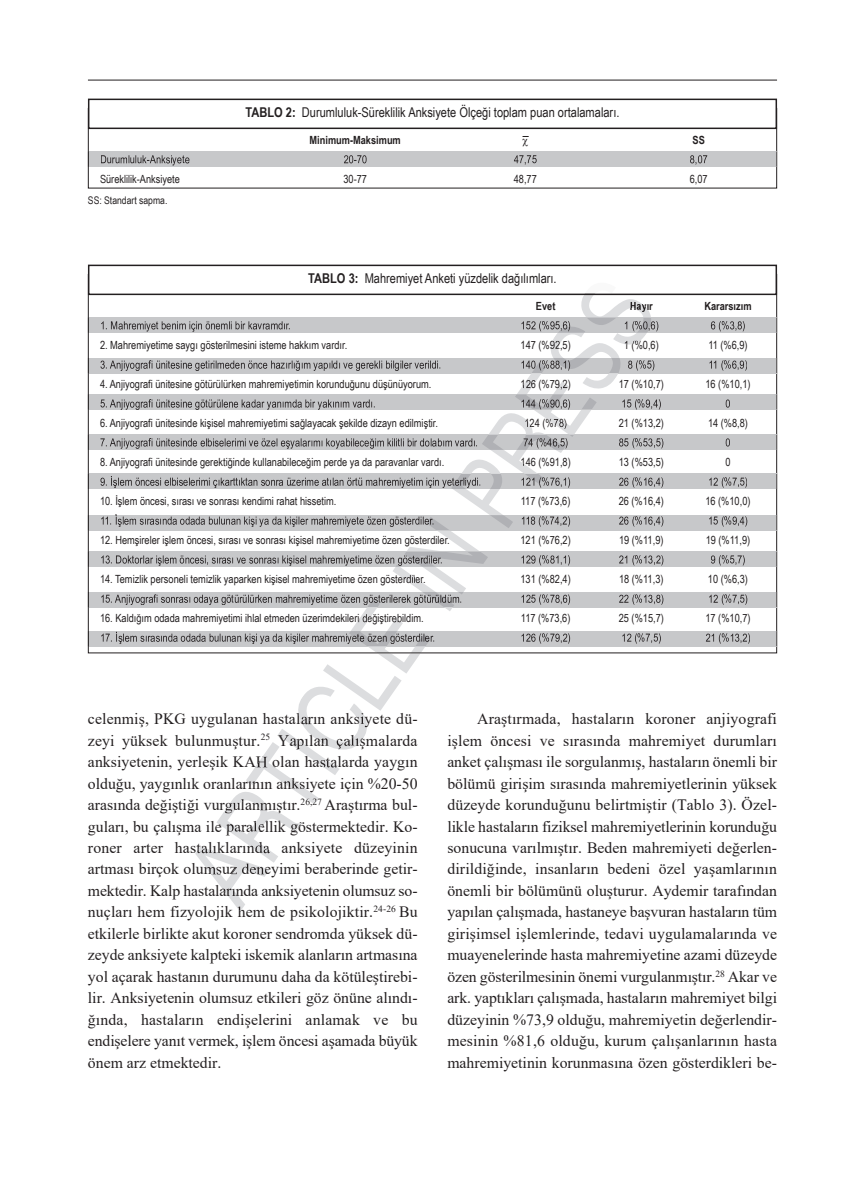
<style>
.page{position:relative;width:865px;height:1197px;background:#fff}
.page>*{position:absolute;margin:0;border:0;box-sizing:border-box;transform-origin:0 0}
.t1{font:15.75px/21.5px "Times New Roman";color:#231f20;text-align:justify}
.t2{font:13.5px "Arial Narrow";color:#231f20}
.t3{font:11.25px "Arial Narrow";color:#231f20}
.t4{font:700 11.25px "Arial Narrow";color:#231f20}
.t5{font:10.5px "Arial Narrow";color:#231f20}
.s1{font-weight:700}
</style>
<div class="page">
<hr style="left:88px;top:80px;width:689px;height:1px;background:#231f20">
<div style="left:88px;top:99px;width:689px;height:30px;border:2px solid #231f20"></div>
<div style="left:89px;top:151px;width:687px;height:16px;background:#c7c8ca"></div>
<svg style="left:88px;top:151px;width:1px;height:16px"></svg>
<svg style="left:776px;top:151px;width:1px;height:16px"></svg>
<svg style="left:101px;top:155px;width:65px;height:8px"></svg>
<div style="left:88px;top:264px;width:689px;height:31px;border:2px solid #231f20"></div>
<svg style="left:89px;top:317px;width:687px;height:16px;background:#bbbcbe"></svg>
<svg style="left:88px;top:317px;width:1px;height:16px"></svg>
<svg style="left:776px;top:317px;width:1px;height:16px"></svg>
<svg style="left:101px;top:321px;width:55px;height:10px"></svg>
<svg style="left:89px;top:358px;width:687px;height:15px;background:#babbbd"></svg>
<svg style="left:88px;top:358px;width:1px;height:15px"></svg>
<svg style="left:776px;top:358px;width:1px;height:15px"></svg>
<svg style="left:100px;top:360px;width:48px;height:11px"></svg>
<div style="left:89px;top:394px;width:687px;height:15px;background:#c7c8ca"></div>
<svg style="left:88px;top:394px;width:1px;height:15px"></svg>
<svg style="left:776px;top:394px;width:1px;height:15px"></svg>
<svg style="left:100px;top:399px;width:48px;height:10px"></svg>
<svg style="left:89px;top:435px;width:687px;height:15px;background:#bbbcbe"></svg>
<svg style="left:88px;top:435px;width:1px;height:15px"></svg>
<svg style="left:776px;top:435px;width:1px;height:15px"></svg>
<svg style="left:100px;top:438px;width:48px;height:11px"></svg>
<svg style="left:89px;top:474px;width:687px;height:15px;background:#b8b8ba"></svg>
<svg style="left:88px;top:474px;width:1px;height:15px"></svg>
<svg style="left:776px;top:474px;width:1px;height:15px"></svg>
<svg style="left:100px;top:476px;width:42px;height:12px"></svg>
<svg style="left:89px;top:515px;width:687px;height:15px;background:#b8b9bb"></svg>
<svg style="left:88px;top:515px;width:1px;height:15px"></svg>
<svg style="left:776px;top:515px;width:1px;height:15px"></svg>
<svg style="left:101px;top:515px;width:49px;height:12px"></svg>
<svg style="left:89px;top:551px;width:687px;height:15px;background:#babbbd"></svg>
<svg style="left:88px;top:551px;width:1px;height:15px"></svg>
<svg style="left:776px;top:551px;width:1px;height:15px"></svg>
<svg style="left:101px;top:555px;width:48px;height:8px"></svg>
<svg style="left:89px;top:592px;width:687px;height:15px;background:#bababc"></svg>
<svg style="left:88px;top:592px;width:1px;height:15px"></svg>
<svg style="left:776px;top:592px;width:1px;height:15px"></svg>
<svg style="left:101px;top:594px;width:52px;height:11px"></svg>
<svg style="left:89px;top:631px;width:687px;height:15px;background:#b9b9bb"></svg>
<svg style="left:88px;top:631px;width:1px;height:15px"></svg>
<svg style="left:776px;top:631px;width:1px;height:15px"></svg>
<svg style="left:101px;top:631px;width:50px;height:13px"></svg>
<svg style="left:195px;top:295px;width:426px;height:616px"></svg>
<svg style="left:278px;top:734px;width:43px;height:15px"></svg>
<svg style="left:301px;top:798px;width:20px;height:8px"></svg>
<hr style="left:333px;top:653px;width:90px;height:1px;background:#231f20">
<hr style="left:333px;top:652px;width:90px;height:1px;background:#231f20">
<svg style="left:583px;top:292px;width:38px;height:3px"></svg>
<svg style="left:557px;top:302px;width:64px;height:31px"></svg>
<svg style="left:529px;top:358px;width:92px;height:15px"></svg>
<svg style="left:503px;top:394px;width:101px;height:15px"></svg>
<svg style="left:475px;top:435px;width:101px;height:15px;background:#b4b5b7"></svg>
<svg style="left:448px;top:474px;width:100px;height:15px"></svg>
<svg style="left:419px;top:515px;width:100px;height:15px"></svg>
<svg style="left:393px;top:551px;width:101px;height:15px;background:#b0b1b3"></svg>
<svg style="left:365px;top:592px;width:101px;height:15px;background:#a9a9ac"></svg>
<svg style="left:338px;top:631px;width:100px;height:15px"></svg>
<p class="t2" style="left:245px;top:104px;width:375px"><span class="s1">TABLO 2:</span> Durumluluk-Süreklilik Anksiyete Ölçeği toplam puan ortalamaları.</p>
<p class="t4" style="left:309px;top:133px;width:93px">Minimum-Maksimum</p>
<p class="t4" style="left:692px;top:133px;width:14px">SS</p>
<p class="t3" style="left:100px;top:172px;width:81px">Süreklilik-Anksiyete</p>
<p class="t3" style="left:343px;top:172px;width:25px">30-77</p>
<p class="t3" style="left:514px;top:172px;width:25px">48,77</p>
<p class="t3" style="left:689px;top:172px;width:19px">6,07</p>
<p class="t5" style="left:88px;top:194px;width:81px">SS: Standart sapma.</p>
<p class="t2" style="left:308px;top:270px;width:250px"><span class="s1">TABLO 3:</span> Mahremiyet Anketi yüzdelik dağılımları.</p>
<p class="t4" style="left:536px;top:299px;width:21px">Evet</p>
<p class="t4" style="left:630px;top:299px;width:25px">Hayır</p>
<p class="t4" style="left:704px;top:299px;width:49px">Kararsızım</p>
<p class="t3" style="left:100px;top:338px;width:249px">2. Mahremiyetime saygı gösterilmesini isteme hakkım vardır.</p>
<p class="t3" style="left:520px;top:338px;width:52px">147 (%92,5)</p>
<p class="t3" style="left:624px;top:338px;width:36px">1 (%0,6)</p>
<p class="t3" style="left:708px;top:338px;width:41px">11 (%6,9)</p>
<p class="t3" style="left:100px;top:377px;width:333px">4. Anjiyografi ünitesine götürülürken mahremiyetimin korunduğunu düşünüyorum.</p>
<p class="t3" style="left:520px;top:377px;width:52px">126 (%79,2)</p>
<p class="t3" style="left:619px;top:377px;width:47px">17 (%10,7)</p>
<p class="t3" style="left:705px;top:377px;width:47px">16 (%10,1)</p>
<p class="t3" style="left:100px;top:416px;width:339px">6. Anjiyografi ünitesinde kişisel mahremiyetimi sağlayacak şekilde dizayn edilmiştir.</p>
<p class="t3" style="left:524px;top:416px;width:44px">124 (%78)</p>
<p class="t3" style="left:619px;top:416px;width:47px">21 (%13,2)</p>
<p class="t3" style="left:708px;top:416px;width:41px">14 (%8,8)</p>
<p class="t3" style="left:100px;top:455px;width:346px">8. Anjiyografi ünitesinde gerektiğinde kullanabileceğim perde ya da paravanlar vardı.</p>
<p class="t3" style="left:520px;top:455px;width:52px">146 (%91,8)</p>
<p class="t3" style="left:619px;top:455px;width:47px">13 (%53,5)</p>
<p class="t3" style="left:725px;top:455px;width:7px">0</p>
<p class="t3" style="left:100px;top:494px;width:238px">10. İşlem öncesi, sırası ve sonrası kendimi rahat hissetim.</p>
<p class="t3" style="left:521px;top:494px;width:51px">117 (%73,6)</p>
<p class="t3" style="left:619px;top:494px;width:47px">26 (%16,4)</p>
<p class="t3" style="left:705px;top:494px;width:47px">16 (%10,0)</p>
<p class="t3" style="left:100px;top:533px;width:351px">12. Hemşireler işlem öncesi, sırası ve sonrası kişisel mahremiyetime özen gösterdiler.</p>
<p class="t3" style="left:520px;top:533px;width:52px">121 (%76,2)</p>
<p class="t3" style="left:619px;top:533px;width:46px">19 (%11,9)</p>
<p class="t3" style="left:705px;top:533px;width:46px">19 (%11,9)</p>
<p class="t3" style="left:100px;top:572px;width:327px">14. Temizlik personeli temizlik yaparken kişisel mahremiyetime özen gösterdiler.</p>
<p class="t3" style="left:520px;top:572px;width:52px">131 (%82,4)</p>
<p class="t3" style="left:619px;top:572px;width:46px">18 (%11,3)</p>
<p class="t3" style="left:708px;top:572px;width:41px">10 (%6,3)</p>
<p class="t3" style="left:100px;top:611px;width:325px">16. Kaldığım odada mahremiyetimi ihlal etmeden üzerimdekileri değiştirebildim.</p>
<p class="t3" style="left:521px;top:611px;width:51px">117 (%73,6)</p>
<p class="t3" style="left:619px;top:611px;width:47px">25 (%15,7)</p>
<p class="t3" style="left:705px;top:611px;width:47px">17 (%10,7)</p>
<p class="t1" style="left:88px;top:708px;width:331px">celenmiş, PKG uygulanan hastaların anksiyete dü&shy;zeyi yüksek bulunmuştur.<sup>25</sup> Yapılan çalışmalarda anksiyetenin, yerleşik KAH olan hastalarda yaygın olduğu, yaygınlık oranlarının anksiyete için %20-50 arasında değiştiği vurgulanmıştır.<sup>26,27</sup> Araştırma bul&shy;guları, bu çalışma ile paralellik göstermektedir. Ko&shy;roner arter hastalıklarında anksiyete düzeyinin artması birçok olumsuz deneyimi beraberinde getir&shy;mektedir. Kalp hastalarında anksiyetenin olumsuz so&shy;nuçları hem fizyolojik hem de psikolojiktir.<sup>24-26</sup> Bu etkilerle birlikte akut koroner sendromda yüksek dü&shy;zeyde anksiyete kalpteki iskemik alanların artmasına yol açarak hastanın durumunu daha da kötüleştirebi&shy;lir. Anksiyetenin olumsuz etkileri göz önüne alındı&shy;ğında, hastaların endişelerini anlamak ve bu endişelere yanıt vermek, işlem öncesi aşamada büyük önem arz etmektedir.</p>
<p class="t1" style="left:447px;top:708px;width:331px;text-indent:30px">Araştırmada, hastaların koroner anjiyografi işlem öncesi ve sırasında mahremiyet durumları anket çalışması ile sorgulanmış, hastaların önemli bir bölümü girişim sırasında mahremiyetlerinin yüksek düzeyde korunduğunu belirtmiştir (Tablo 3). Özel&shy;likle hastaların fiziksel mahremiyetlerinin korunduğu sonucuna varılmıştır. Beden mahremiyeti değerlen&shy;dirildiğinde, insanların bedeni özel yaşamlarının önemli bir bölümünü oluşturur. Aydemir tarafından yapılan çalışmada, hastaneye başvuran hastaların tüm girişimsel işlemlerinde, tedavi uygulamalarında ve muayenelerinde hasta mahremiyetine azami düzeyde özen gösterilmesinin önemi vurgulanmıştır.<sup>28</sup> Akar ve ark. yaptıkları çalışmada, hastaların mahremiyet bilgi düzeyinin %73,9 olduğu, mahremiyetin değerlendir&shy;mesinin %81,6 olduğu, kurum çalışanlarının hasta mahremiyetinin korunmasına özen gösterdikleri be-</p>
</div>
